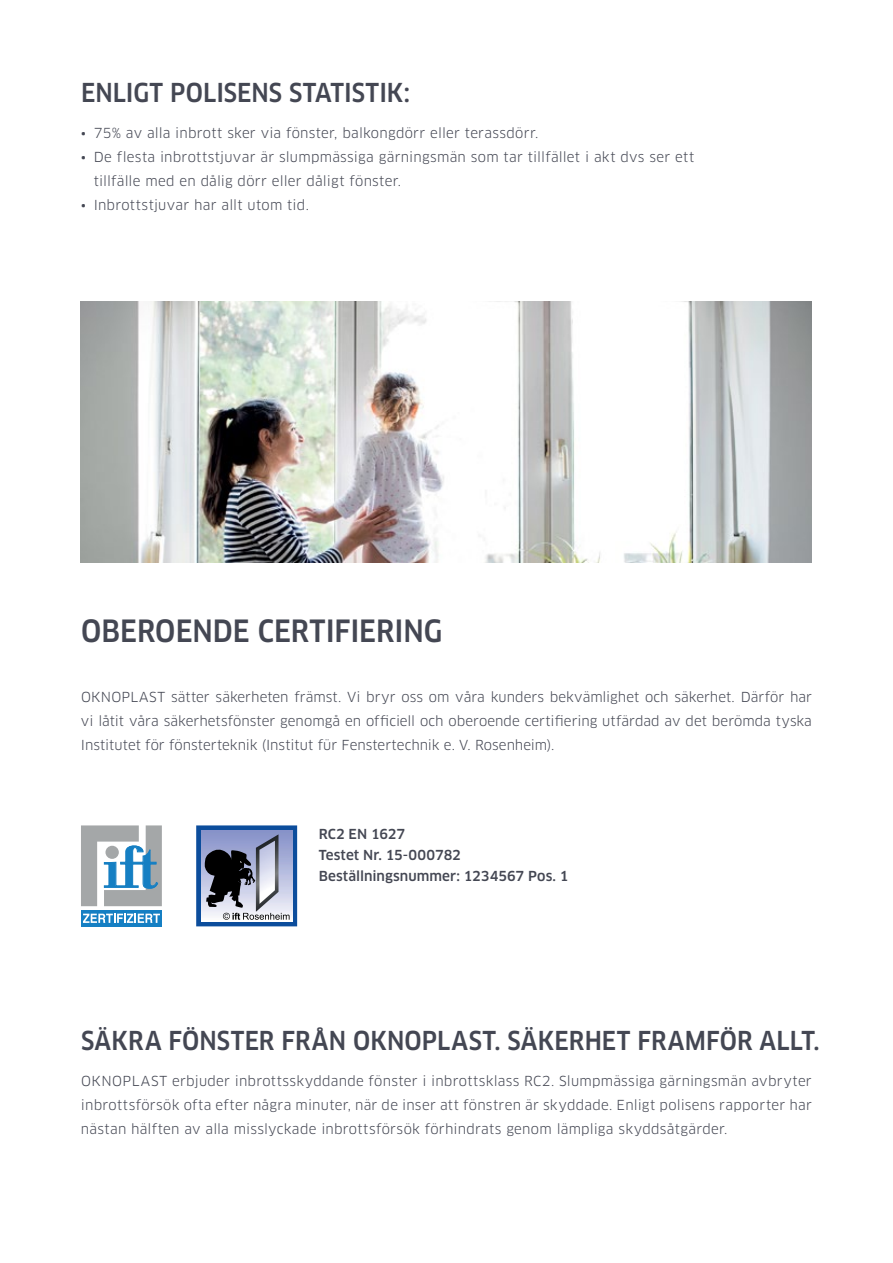
<style>
.page{position:relative;width:893px;height:1263px;background:#fff}
.page>*{position:absolute;margin:0;border:0;box-sizing:border-box;transform-origin:0 0}
.t1{font:500 30px "Clan Pro Narr";color:#444753}
.t2{font:500 25.5px "Clan Pro Narr";letter-spacing:.005em;color:#444753}
.t3{font:13.5px/24px "Clan Pro";letter-spacing:.015em;color:#444753;text-align:justify}
.t4{font:500 13.5px/21px "Clan Pro";letter-spacing:.005em;color:#444753}
</style>
<div class="page">
<svg style="left:196px;top:825px;width:101px;height:101px;background:#7986a4"></svg>
<svg style="left:81px;top:825px;width:81px;height:81px"></svg>
<div style="left:81px;top:910px;width:81px;height:16px;background:linear-gradient(to right,#157fc3,#157fc3)"></div>
<svg style="left:83px;top:914px;width:77px;height:9px"></svg>
<img style="left:81px;top:302px;width:731px;height:260px">
<h2 class="t2" style="left:81px;top:78px;width:330px">ENLIGT POLISENS STATISTIK:</h2>
<p class="t3" style="left:81px;top:121px;width:459px">• 75% av alla inbrott sker via fönster, balkongdörr eller terassdörr.</p>
<p class="t3" style="left:94px;top:145px;width:602px;text-indent:-13px">• De flesta inbrottstjuvar är slumpmässiga gärningsmän som tar tillfället i akt dvs ser ett tillfälle med en dålig dörr eller dåligt fönster.</p>
<p class="t3" style="left:81px;top:193px;width:229px">• Inbrottstjuvar har allt utom tid.</p>
<h1 class="t1" style="left:81px;top:614px;width:363px">OBEROENDE CERTIFIERING</h1>
<p class="t3" style="left:81px;top:685px;width:732px">OKNOPLAST sätter säkerheten främst. Vi bryr oss om våra kunders bekvämlighet och säkerhet. Därför har vi låtit våra säkerhetsfönster genomgå en officiell och oberoende certifiering utfärdad av det berömda tyska Institutet för fönsterteknik (Institut für Fenstertechnik e. V. Rosenheim).</p>
<p class="t4" style="left:319px;top:824px;width:251px">RC2 EN 1627<br>Testet Nr. 15-000782<br>Beställningsnummer: 1234567 Pos. 1</p>
<h2 class="t2" style="left:81px;top:1026px;width:740px">SÄKRA FÖNSTER FRÅN OKNOPLAST. SÄKERHET FRAMFÖR ALLT.</h2>
<p class="t3" style="left:81px;top:1069px;width:732px">OKNOPLAST erbjuder inbrottsskyddande fönster i inbrottsklass RC2. Slumpmässiga gärningsmän avbryter inbrottsförsök ofta efter några minuter, när de inser att fönstren är skyddade. Enligt polisens rapporter har nästan hälften av alla misslyckade inbrottsförsök förhindrats genom lämpliga skyddsåtgärder.</p>
</div>
